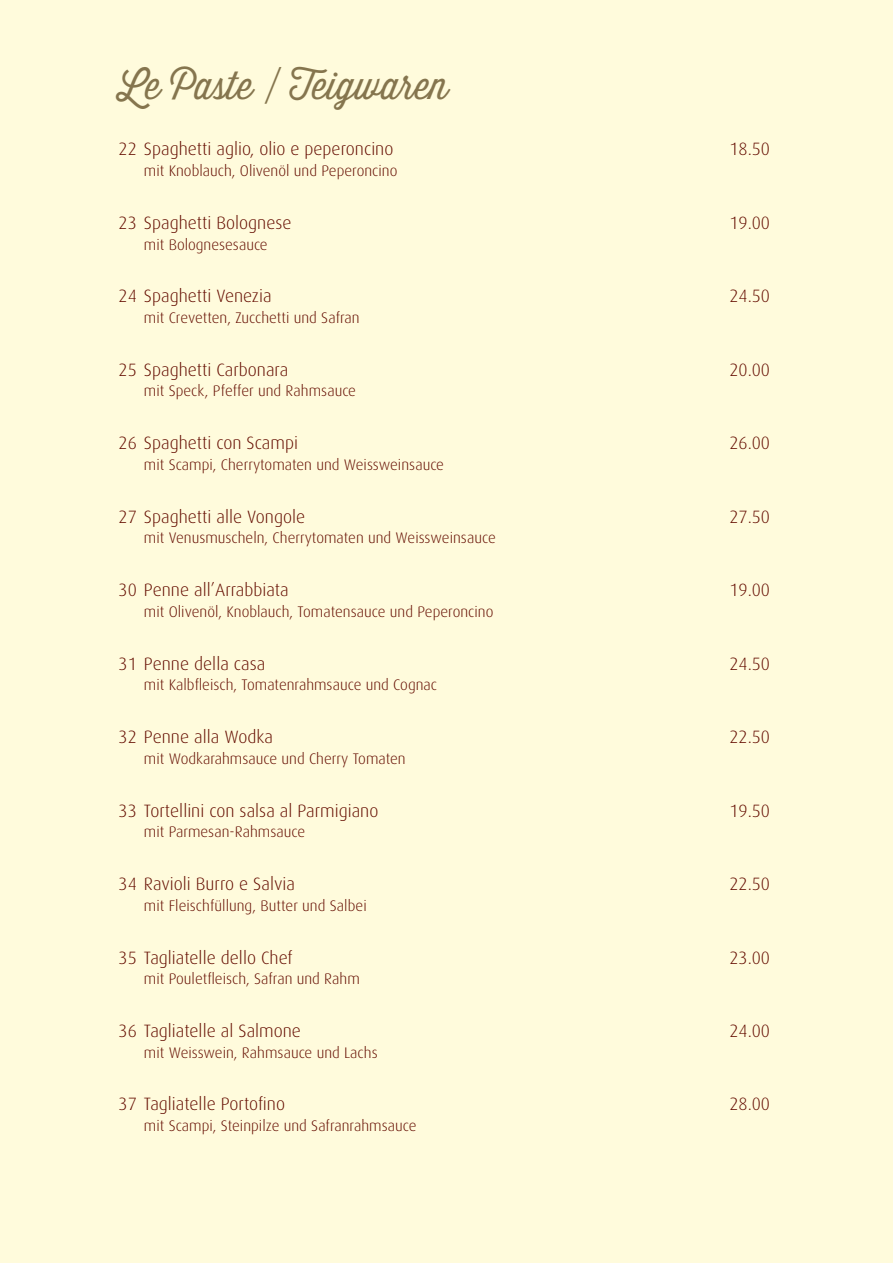
<style>
.page{position:relative;width:893px;height:1263px;background:#fffbdc}
.page>*{position:absolute;margin:0;border:0;box-sizing:border-box;transform-origin:0 0}
.t1{font:300 38.25px "Thirsty Script";color:#85754e}
.t2{font:300 17.85px "Dax";color:#640c00}
.t3{font:300 15.3px "Dax";color:#640c00}
</style>
<div class="page">
<h1 class="t1" style="left:119px;top:58px;width:331px">Le Paste / Teigwaren</h1>
<p class="t2" style="left:119px;top:139px;width:276px">22 Spaghetti aglio, olio e peperoncino</p>
<p class="t2" style="left:729px;top:139px;width:42px">18.50</p>
<p class="t3" style="left:144px;top:162px;width:255px">mit Knoblauch, Olivenöl und Peperoncino</p>
<p class="t2" style="left:119px;top:213px;width:174px">23 Spaghetti Bolognese</p>
<p class="t2" style="left:729px;top:213px;width:42px">19.00</p>
<p class="t3" style="left:144px;top:236px;width:125px">mit Bolognesesauce</p>
<p class="t2" style="left:119px;top:286px;width:155px">24 Spaghetti Venezia</p>
<p class="t2" style="left:729px;top:286px;width:42px">24.50</p>
<p class="t3" style="left:144px;top:309px;width:217px">mit Crevetten, Zucchetti und Safran</p>
<p class="t2" style="left:119px;top:360px;width:171px">25 Spaghetti Carbonara</p>
<p class="t2" style="left:729px;top:360px;width:42px">20.00</p>
<p class="t3" style="left:144px;top:383px;width:214px">mit Speck, Pfeffer und Rahmsauce</p>
<p class="t2" style="left:119px;top:433px;width:181px">26 Spaghetti con Scampi</p>
<p class="t2" style="left:729px;top:433px;width:42px">26.00</p>
<p class="t3" style="left:144px;top:456px;width:302px">mit Scampi, Cherrytomaten und Weissweinsauce</p>
<p class="t2" style="left:119px;top:507px;width:188px">27 Spaghetti alle Vongole</p>
<p class="t2" style="left:729px;top:507px;width:42px">27.50</p>
<p class="t3" style="left:144px;top:530px;width:353px">mit Venusmuscheln, Cherrytomaten und Weissweinsauce</p>
<p class="t2" style="left:119px;top:580px;width:172px">30 Penne all’Arrabbiata</p>
<p class="t2" style="left:729px;top:580px;width:42px">19.00</p>
<p class="t3" style="left:144px;top:603px;width:351px">mit Olivenöl, Knoblauch, Tomatensauce und Peperoncino</p>
<p class="t2" style="left:119px;top:654px;width:148px">31 Penne della casa</p>
<p class="t2" style="left:729px;top:654px;width:42px">24.50</p>
<p class="t3" style="left:144px;top:677px;width:295px">mit Kalbfleisch, Tomatenrahmsauce und Cognac</p>
<p class="t2" style="left:119px;top:727px;width:156px">32 Penne alla Wodka</p>
<p class="t2" style="left:729px;top:727px;width:42px">22.50</p>
<p class="t3" style="left:144px;top:750px;width:263px">mit Wodkarahmsauce und Cherry Tomaten</p>
<p class="t2" style="left:119px;top:801px;width:261px">33 Tortellini con salsa al Parmigiano</p>
<p class="t2" style="left:729px;top:801px;width:42px">19.50</p>
<p class="t3" style="left:144px;top:823px;width:163px">mit Parmesan-Rahmsauce</p>
<p class="t2" style="left:119px;top:874px;width:178px">34 Ravioli Burro e Salvia</p>
<p class="t2" style="left:729px;top:874px;width:42px">22.50</p>
<p class="t3" style="left:144px;top:897px;width:224px">mit Fleischfüllung, Butter und Salbei</p>
<p class="t2" style="left:119px;top:947px;width:176px">35 Tagliatelle dello Chef</p>
<p class="t2" style="left:729px;top:947px;width:42px">23.00</p>
<p class="t3" style="left:144px;top:970px;width:217px">mit Pouletfleisch, Safran und Rahm</p>
<p class="t2" style="left:119px;top:1021px;width:184px">36 Tagliatelle al Salmone</p>
<p class="t2" style="left:729px;top:1021px;width:42px">24.00</p>
<p class="t3" style="left:144px;top:1044px;width:235px">mit Weisswein, Rahmsauce und Lachs</p>
<p class="t2" style="left:119px;top:1094px;width:168px">37 Tagliatelle Portofino</p>
<p class="t2" style="left:729px;top:1094px;width:42px">28.00</p>
<p class="t3" style="left:144px;top:1117px;width:274px">mit Scampi, Steinpilze und Safranrahmsauce</p>
</div>
